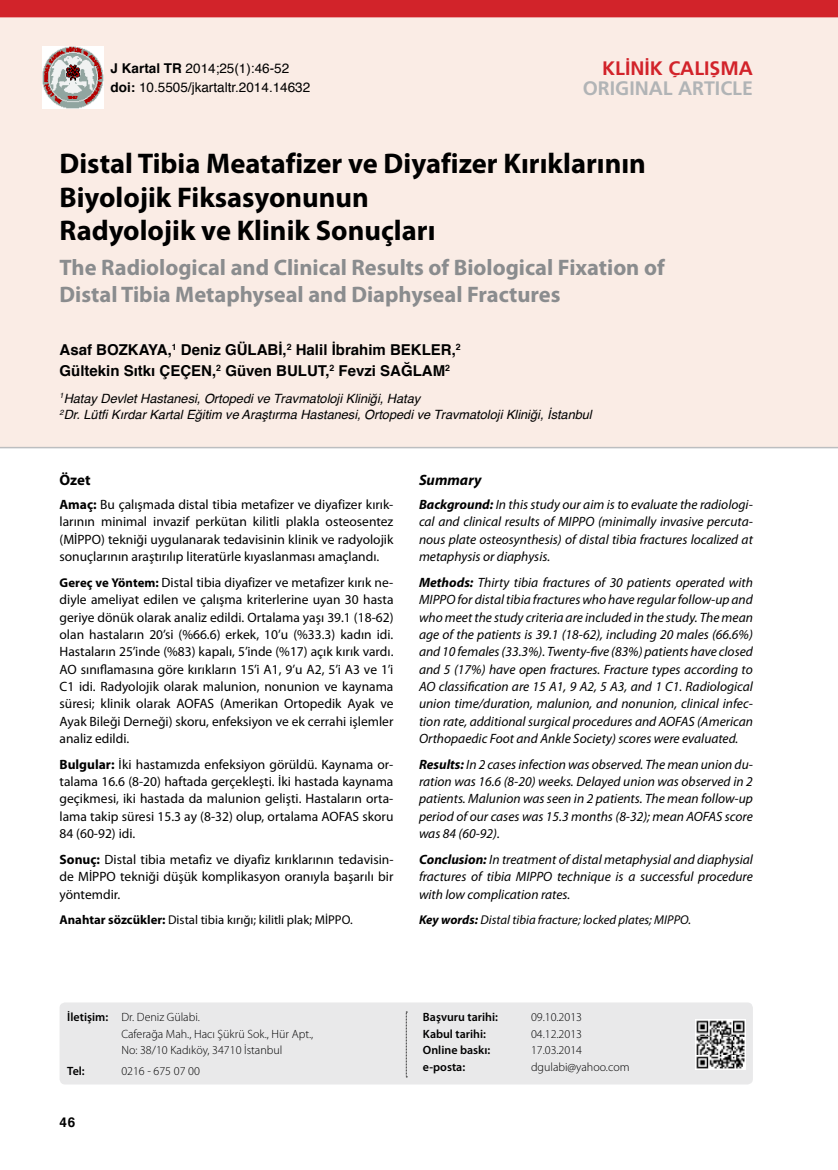
<style>
.page{position:relative;width:838px;height:1170px;background:#fff}
.page>*{position:absolute;margin:0;border:0;box-sizing:border-box;transform-origin:0 0}
.t1{font:700 28.5px/33px "Myriad Pro";color:#000}
.t2{font:700 22.5px/27px "Myriad Pro";color:#8a8c8e}
.t3{font:19.5px "Frutiger Bold Tr";color:#b1b4b6}
.t4{font:19.5px "Frutiger Bold Tr";color:#d2232a}
.t5{font:700 15px/21px "Helvetica";color:#000}
.t6{font:italic 700 15px "Myriad Pro";color:#000}
.t7{font:700 15px "Myriad Pro";color:#000}
.t8{font:italic 13.5px/17.2px "Myriad Pro";color:#000;text-align:justify}
.t9{font:13.5px/17.2px "Myriad Pro";color:#000;text-align:justify}
.t10{font:13.5px/19.5px "Helvetica";color:#000}
.t11{font:700 13.5px "Helvetica";color:#000}
.t12{font:italic 12.75px/16.5px "Helvetica";color:#000}
.t13{font:12.75px "Myriad Pro";color:#000}
.t14{font:italic 12.75px "Myriad Pro";color:#000}
.t15{font:300 12px/16.5px "Myriad Pro";color:#000}
.t16{font:600 12px "Myriad Pro";color:#000}
.s1{font-weight:700}
.s2{font-weight:700;font-size:12.75px}
.s3{font-weight:600}
</style>
<div class="page">
<div style="left:0;top:0;width:838px;height:447px;background:#faece5"></div>
<img style="left:42px;top:47px;width:62px;height:61px">
<div style="left:0;top:0;width:838px;height:17px;background:#d2232a"></div>
<hr style="left:0;top:447px;width:838px;height:1px;background:#bcbec0">
<div style="left:60px;top:1002px;width:693px;height:82px;background:#e9e9ea;border-radius:6px"></div>
<svg style="left:406px;top:1011px;width:1px;height:66px"></svg>
<img style="left:695px;top:1019px;width:51px;height:50px">
<p class="t10" style="left:111px;top:59px;width:201px"><span class="s1">J Kartal TR</span> 2014;25(1):46-52 <span class="s1">doi:</span> 10.5505/jkartaltr.2014.14632</p>
<h3 class="t4" style="left:602px;top:57px;width:152px">KLİNİK ÇALIŞMA</h3>
<h3 class="t3" style="left:583px;top:76px;width:172px">ORIGINAL ARTICLE</h3>
<h1 class="t1" style="left:60px;top:146px;width:588px">Distal Tibia Meatafizer ve Diyafizer Kırıklarının<br>Biyolojik Fiksasyonunun<br>Radyolojik ve Klinik Sonuçları</h1>
<h2 class="t2" style="left:60px;top:253px;width:606px">The Radiological and Clinical Results of Biological Fixation of<br>Distal Tibia Metaphyseal and Diaphyseal Fractures</h2>
<p class="t5" style="left:60px;top:340px;width:403px">Asaf BOZKAYA,<sup>1</sup> Deniz GÜLABİ,<sup>2</sup> Halil İbrahim BEKLER,<sup>2<br></sup>Gültekin Sıtkı ÇEÇEN,<sup>2</sup> Güven BULUT,<sup>2</sup> Fevzi SAĞLAM<sup>2</sup></p>
<p class="t12" style="left:60px;top:390px;width:534px"><sup>1</sup>Hatay Devlet Hastanesi, Ortopedi ve Travmatoloji Kliniği, Hatay<br><sup>2</sup>Dr. Lütfi Kırdar Kartal Eğitim ve Araştırma Hastanesi, Ortopedi ve Travmatoloji Kliniği, İstanbul</p>
<p class="t7" style="left:60px;top:470px;width:33px">Özet</p>
<p class="t9" style="left:60px;top:495px;width:335px"><span class="s1">Amaç:</span> Bu çalışmada distal tibia metafizer ve diyafizer kırık&shy;larının minimal invazif perkütan kilitli plakla osteosentez (MİPPO) tekniği uygulanarak tedavisinin klinik ve radyolojik sonuçlarının araştırılıp literatürle kıyaslanması amaçlandı.</p>
<p class="t9" style="left:60px;top:573px;width:335px"><span class="s2">Gereç ve Yöntem:</span> Distal tibia diyafizer ve metafizer kırık ne&shy;diyle ameliyat edilen ve çalışma kriterlerine uyan 30 hasta geriye dönük olarak analiz edildi. Ortalama yaşı 39.1 (18-62) olan hastaların 20’si (%66.6) erkek, 10’u (%33.3) kadın idi.<br>Hastaların 25’inde (%83) kapalı, 5’inde (%17) açık kırık vardı.<br>AO sınıflamasına göre kırıkların 15’i A1, 9’u A2, 5’i A3 ve 1’i C1 idi. Radyolojik olarak malunion, nonunion ve kaynama süresi; klinik olarak AOFAS (Amerikan Ortopedik Ayak ve Ayak Bileği Derneği) skoru, enfeksiyon ve ek cerrahi işlemler analiz edildi.</p>
<p class="t9" style="left:60px;top:755px;width:335px"><span class="s1">Bulgular:</span> İki hastamızda enfeksiyon görüldü. Kaynama or&shy;talama 16.6 (8-20) haftada gerçekleşti. İki hastada kaynama geçikmesi, iki hastada da malunion gelişti. Hastaların orta&shy;lama takip süresi 15.3 ay (8-32) olup, ortalama AOFAS skoru 84 (60-92) idi.</p>
<p class="t9" style="left:60px;top:850px;width:335px"><span class="s1">Sonuç:</span> Distal tibia metafiz ve diyafiz kırıklarının tedavisin&shy;de MİPPO tekniği düşük komplikasyon oranıyla başarılı bir yöntemdir.</p>
<p class="t13" style="left:60px;top:912px;width:294px"><span class="s1">Anahtar sözcükler:</span> Distal tibia kırığı; kilitli plak; MİPPO.</p>
<p class="t6" style="left:419px;top:470px;width:64px">Summary</p>
<p class="t8" style="left:419px;top:495px;width:335px"><span class="s1">Background:</span> In this study our aim is to evaluate the radiologi&shy;cal and clinical results of MIPPO (minimally invasive percuta&shy;nous plate osteosynthesis) of distal tibia fractures localized at metaphysis or diaphysis.</p>
<p class="t8" style="left:419px;top:573px;width:335px"><span class="s1">Methods:</span> Thirty tibia fractures of 30 patients operated with MIPPO for distal tibia fractures who have regular follow-up and who meet the study criteria are included in the study. The mean age of the patients is 39.1 (18-62), including 20 males (66.6%) and 10 females (33.3%). Twenty-five (83%) patients have closed and 5 (17%) have open fractures. Fracture types according to AO classification are 15 A1, 9 A2, 5 A3, and 1 C1. Radiological union time/duration, malunion, and nonunion, clinical infec&shy;tion rate, additional surgical procedures and AOFAS (American Orthopaedic Foot and Ankle Society) scores were evaluated.</p>
<p class="t8" style="left:419px;top:755px;width:335px"><span class="s1">Results:</span> In 2 cases infection was observed. The mean union du&shy;ration was 16.6 (8-20) weeks. Delayed union was observed in 2 patients. Malunion was seen in 2 patients. The mean follow-up period of our cases was 15.3 months (8-32); mean AOFAS score was 84 (60-92).</p>
<p class="t8" style="left:419px;top:850px;width:335px"><span class="s1">Conclusion:</span> In treatment of distal metaphysial and diaphysial fractures of tibia MIPPO technique is a successful procedure with low complication rates.</p>
<p class="t14" style="left:419px;top:912px;width:273px"><span class="s1">Key words:</span> Distal tibia fracture; locked plates; MIPPO.</p>
<p class="t15" style="left:121px;top:1008px;width:193px;text-indent:-54px"><span class="s3">İletişim:</span> Dr. Deniz Gülabi.<br>Caferağa Mah., Hacı Şükrü Sok., Hür Apt.,<br>No: 38/10 Kadıköy, 34710 İstanbul</p>
<p class="t16" style="left:67px;top:1063px;width:19px">Tel:</p>
<p class="t15" style="left:121px;top:1062px;width:80px">0216 - 675 07 00</p>
<p class="t11" style="left:60px;top:1113px;width:17px">46</p>
<p class="t16" style="left:423px;top:1009px;width:76px">Başvuru tarihi:</p>
<p class="t15" style="left:531px;top:1008px;width:53px">09.10.2013</p>
<p class="t16" style="left:423px;top:1025px;width:64px">Kabul tarihi:</p>
<p class="t15" style="left:531px;top:1025px;width:53px">04.12.2013</p>
<p class="t16" style="left:423px;top:1042px;width:69px">Online baskı:</p>
<p class="t15" style="left:531px;top:1041px;width:53px">17.03.2014</p>
<p class="t16" style="left:423px;top:1058px;width:44px">e-posta:</p>
<p class="t15" style="left:531px;top:1058px;width:100px">dgulabi@yahoo.com</p>
</div>
